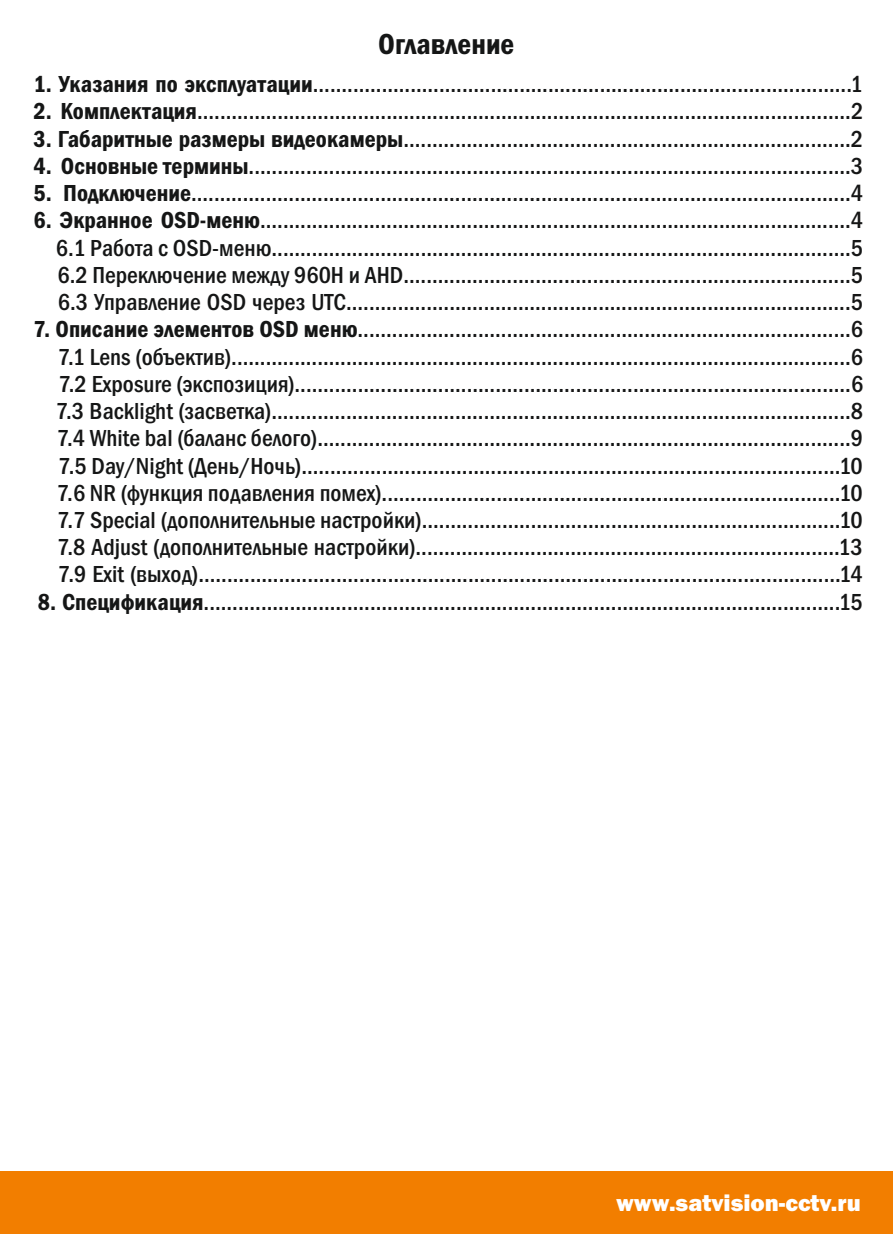
<style>
.page{position:relative;width:893px;height:1234px;background:#fff}
.page>*{position:absolute;margin:0;border:0;box-sizing:border-box;transform-origin:0 0}
.t1{font:600 condensed 30px "Franklin Gothic";color:#151616}
.t2{font:500 condensed 24px/27.3px "Franklin Gothic";color:#151616;text-align:justify}
.t3{font:800 24px "Franklin Gothic";color:#fff}
.s1{font-weight:600}
</style>
<div class="page">
<div style="left:0;top:1170px;width:893px;height:63px;background:#f27e00"></div>
<p class="t1" style="left:378px;top:33px;width:138px">Оглавление</p>
<p class="t2" style="left:34px;top:72px;width:831px"><span class="s1">1. Указания по эксплуатации</span>..............................................................................................1</p>
<p class="t2" style="left:34px;top:100px;width:831px"><span class="s1">2. Комплектация</span>..................................................................................................................2</p>
<p class="t2" style="left:34px;top:127px;width:831px"><span class="s1">3. Габаритные размеры видеокамеры</span>..............................................................................2</p>
<p class="t2" style="left:34px;top:154px;width:831px"><span class="s1">4. Основные термины</span>.........................................................................................................3</p>
<p class="t2" style="left:34px;top:181px;width:831px"><span class="s1">5. Подключение</span>...................................................................................................................4</p>
<p class="t2" style="left:56px;top:208px;width:809px;text-indent:-22px"><span class="s1">6. Экранное OSD-меню</span>.......................................................................................................4<br>6.1 Работа с OSD-меню.....................................................................................................5<br>6.2 Переключение между 960H и AHD..............................................................................5<br>6.3 Управление OSD через UTC........................................................................................5</p>
<p class="t2" style="left:56px;top:317px;width:809px;text-indent:-22px"><span class="s1">7. Описание элементов OSD меню</span>......................................................................................6<br>7.1 Lens (объектив)............................................................................................................6<br>7.2 Exposure (экспозиция).................................................................................................6<br>7.3 Backlight (засветка).....................................................................................................8<br>7.4 White bal (баланс белого).............................................................................................9<br>7.5 Day/Night (День/Ночь)..............................................................................................10<br>7.6 NR (функция подавления помех)................................................................................10<br>7.7 Special (дополнительные настройки).........................................................................10<br>7.8 Adjust (дополнительные настройки)..........................................................................13<br>7.9 Exit (выход)................................................................................................................14</p>
<p class="t2" style="left:38px;top:589px;width:826px"><span class="s1">8. Спецификация</span>...............................................................................................................15</p>
<p class="t3" style="left:616px;top:1193px;width:246px">www.satvision-cctv.ru</p>
</div>
